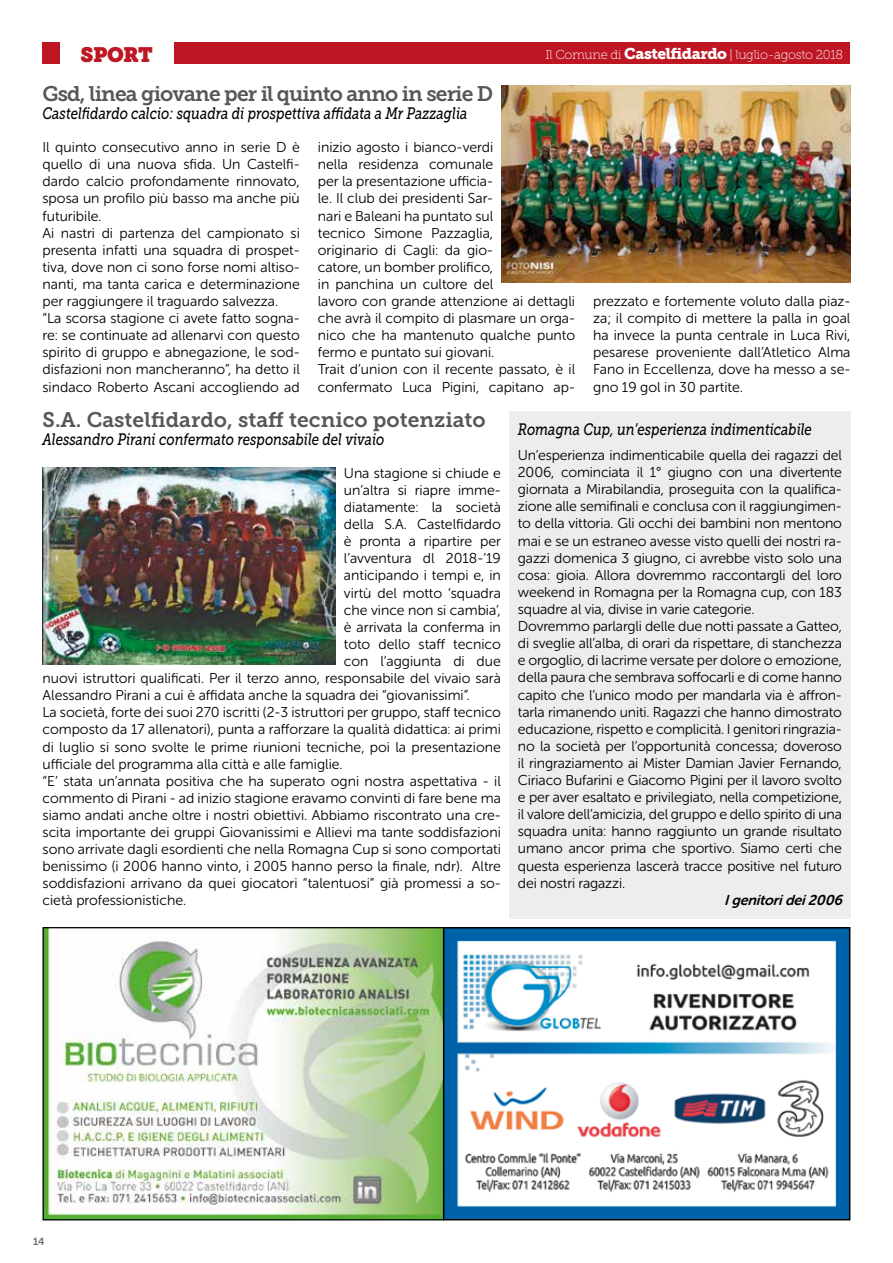
<style>
.page{position:relative;width:893px;height:1263px;background:#fff}
.page>*{position:absolute;margin:0;border:0;box-sizing:border-box;transform-origin:0 0}
.t1{font:21px "Museo Slab 700";color:#575756}
.t2{font:21px "Museo Slab 700";letter-spacing:-.025em;color:#575756}
.t3{font:20.7px "Museo Slab";letter-spacing:-.025em;color:#be1622}
.t4{font:italic 16.5px "Museo Slab 500";color:#000;scale:.8 1}
.t5{font:14.25px/17.1px "Museo Sans Rounded 300";color:#000}
.t6{font:italic 14.25px "Museo Sans Rounded 700";color:#000}
.t7{font:12.9px "Museo Slab 100";letter-spacing:-.025em;color:#fff}
.t8{font:10.35px "Museo Slab 700";color:#706f6f}
.s1{font-family:"Museo Slab 900";font-size:15.45px}
</style>
<div class="page">
<div style="left:43px;top:43px;width:807px;height:21px;background:#be1622"></div>
<div style="left:60px;top:37px;width:113px;height:35px;background:#fff"></div>
<img style="left:45px;top:929px;width:802px;height:289px">
<div style="left:43px;top:927px;width:401px;height:293px;border:1px solid #000"></div>
<div style="left:443px;top:927px;width:407px;height:293px;border:2px solid #000"></div>
<div style="left:509px;top:411px;width:341px;height:507px;background:#ededed"></div>
<img style="left:43px;top:468px;width:292px;height:196px">
<img style="left:502px;top:85px;width:348px;height:197px">
<h2 class="t3" style="left:81px;top:43px;width:74px">SPORT</h2>
<p class="t7" style="left:545px;top:48px;width:299px">Il Comune di <span class="s1">Castelfidardo</span> | luglio-agosto 2018</p>
<h1 class="t2" style="left:43px;top:82px;width:452px">Gsd, linea giovane per il quinto anno in serie D</h1>
<p class="t4" style="left:43px;top:105px;width:533px">Castelfidardo calcio: squadra di prospettiva affidata a Mr Pazzaglia</p>
<p class="t5" style="left:43px;top:139px;width:259px">Il quinto consecutivo anno in serie D è quello di una nuova sfida. Un Castelfi&shy;dardo calcio profondamente rinnovato, sposa un profilo più basso ma anche più futuribile.<br>Ai nastri di partenza del campionato si presenta infatti una squadra di prospet&shy;tiva, dove non ci sono forse nomi altiso&shy;nanti, ma tanta carica e determinazione per raggiungere il traguardo salvezza. “La scorsa stagione ci avete fatto sogna&shy;re: se continuate ad allenarvi con questo spirito di gruppo e abnegazione, le sod&shy;disfazioni non mancheranno”, ha detto il sindaco Roberto Ascani accogliendo ad</p>
<p class="t5" style="left:318px;top:139px;width:259px">inizio agosto i bianco-verdi<br>nella residenza comunale<br>per la presentazione ufficia-<br>le. Il club dei presidenti Sar-<br>nari e Baleani ha puntato sul<br>tecnico Simone Pazzaglia,<br>originario di Cagli: da gio-<br>catore, un bomber prolifico,<br>in panchina un cultore del<br>lavoro con grande attenzione ai dettagli che avrà il compito di plasmare un orga&shy;nico che ha mantenuto qualche punto fermo e puntato sui giovani.<br>Trait d’union con il recente passato, è il confermato Luca Pigini, capitano ap-</p>
<p class="t5" style="left:593px;top:293px;width:259px;text-align:justify">prezzato e fortemente voluto dalla piaz&shy;za; il compito di mettere la palla in goal ha invece la punta centrale in Luca Rivi, pesarese proveniente dall’Atletico Alma Fano in Eccellenza, dove ha messo a se&shy;gno 19 gol in 30 partite.</p>
<h1 class="t1" style="left:43px;top:407px;width:445px">S.A. Castelfidardo, staff tecnico potenziato</h1>
<p class="t4" style="left:43px;top:430px;width:429px">Alessandro Pirani confermato responsabile del vivaio</p>
<p class="t5" style="left:344px;top:464px;width:158px">Una stagione si chiude e</p>
<p class="t5" style="left:344px;top:482px;width:158px">un’altra si riapre imme-</p>
<p class="t5" style="left:344px;top:499px;width:158px">diatamente: la società</p>
<p class="t5" style="left:344px;top:516px;width:158px">della S.A. Castelfidardo</p>
<p class="t5" style="left:344px;top:533px;width:158px">è pronta a ripartire per</p>
<p class="t5" style="left:344px;top:550px;width:158px">l’avventura dl 2018-’19</p>
<p class="t5" style="left:344px;top:567px;width:158px">anticipando i tempi e, in</p>
<p class="t5" style="left:344px;top:584px;width:158px">virtù del motto ‘squadra</p>
<p class="t5" style="left:344px;top:601px;width:158px">che vince non si cambia’,</p>
<p class="t5" style="left:344px;top:618px;width:158px">è arrivata la conferma in</p>
<p class="t5" style="left:344px;top:635px;width:158px">toto dello staff tecnico</p>
<p class="t5" style="left:344px;top:653px;width:158px">con l’aggiunta di due</p>
<p class="t5" style="left:43px;top:670px;width:460px">nuovi istruttori qualificati. Per il terzo anno, responsabile del vivaio sarà</p>
<p class="t5" style="left:43px;top:687px;width:429px">Alessandro Pirani a cui è affidata anche la squadra dei “giovanissimi”.</p>
<p class="t5" style="left:43px;top:704px;width:460px">La società, forte dei suoi 270 iscritti (2-3 istruttori per gruppo, staff tecnico</p>
<p class="t5" style="left:43px;top:721px;width:460px">composto da 17 allenatori), punta a rafforzare la qualità didattica: ai primi</p>
<p class="t5" style="left:43px;top:738px;width:460px">di luglio si sono svolte le prime riunioni tecniche, poi la presentazione</p>
<p class="t5" style="left:43px;top:755px;width:302px">ufficiale del programma alla città e alle famiglie.</p>
<p class="t5" style="left:43px;top:772px;width:460px">“E’ stata un’annata positiva che ha superato ogni nostra aspettativa - il</p>
<p class="t5" style="left:43px;top:789px;width:460px">commento di Pirani - ad inizio stagione eravamo convinti di fare bene ma</p>
<p class="t5" style="left:43px;top:806px;width:460px">siamo andati anche oltre i nostri obiettivi. Abbiamo riscontrato una cre-</p>
<p class="t5" style="left:43px;top:824px;width:460px">scita importante dei gruppi Giovanissimi e Allievi ma tante soddisfazioni</p>
<p class="t5" style="left:43px;top:841px;width:460px">sono arrivate dagli esordienti che nella Romagna Cup si sono comportati</p>
<p class="t5" style="left:43px;top:858px;width:460px">benissimo (i 2006 hanno vinto, i 2005 hanno perso la finale, ndr). Altre</p>
<p class="t5" style="left:43px;top:875px;width:460px">soddisfazioni arrivano da quei giocatori “talentuosi” già promessi a so-</p>
<p class="t5" style="left:43px;top:892px;width:145px">cietà professionistiche.</p>
<p class="t4" style="left:518px;top:421px;width:369px">Romagna Cup, un’esperienza indimenticabile</p>
<p class="t5" style="left:518px;top:447px;width:326px">Un’esperienza indimenticabile quella dei ragazzi del 2006, cominciata il 1° giugno con una divertente giornata a Mirabilandia, proseguita con la qualifica&shy;zione alle semifinali e conclusa con il raggiungimen&shy;to della vittoria. Gli occhi dei bambini non mentono mai e se un estraneo avesse visto quelli dei nostri ra&shy;gazzi domenica 3 giugno, ci avrebbe visto solo una cosa: gioia. Allora dovremmo raccontargli del loro weekend in Romagna per la Romagna cup, con 183 squadre al via, divise in varie categorie.<br>Dovremmo parlargli delle due notti passate a Gatteo, di sveglie all’alba, di orari da rispettare, di stanchezza e orgoglio, di lacrime versate per dolore o emozione, della paura che sembrava soffocarli e di come hanno capito che l’unico modo per mandarla via è affron&shy;tarla rimanendo uniti. Ragazzi che hanno dimostrato educazione, rispetto e complicità. I genitori ringrazia&shy;no la società per l’opportunità concessa; doveroso il ringraziamento ai Mister Damian Javier Fernando, Ciriaco Bufarini e Giacomo Pigini per il lavoro svolto e per aver esaltato e privilegiato, nella competizione, il valore dell’amicizia, del gruppo e dello spirito di una squadra unita: hanno raggiunto un grande risultato umano ancor prima che sportivo. Siamo certi che questa esperienza lascerà tracce positive nel futuro dei nostri ragazzi.</p>
<p class="t6" style="left:724px;top:892px;width:124px">Igenitoridei2006</p>
<p class="t8" style="left:33px;top:1236px;width:13px">14</p>
</div>
